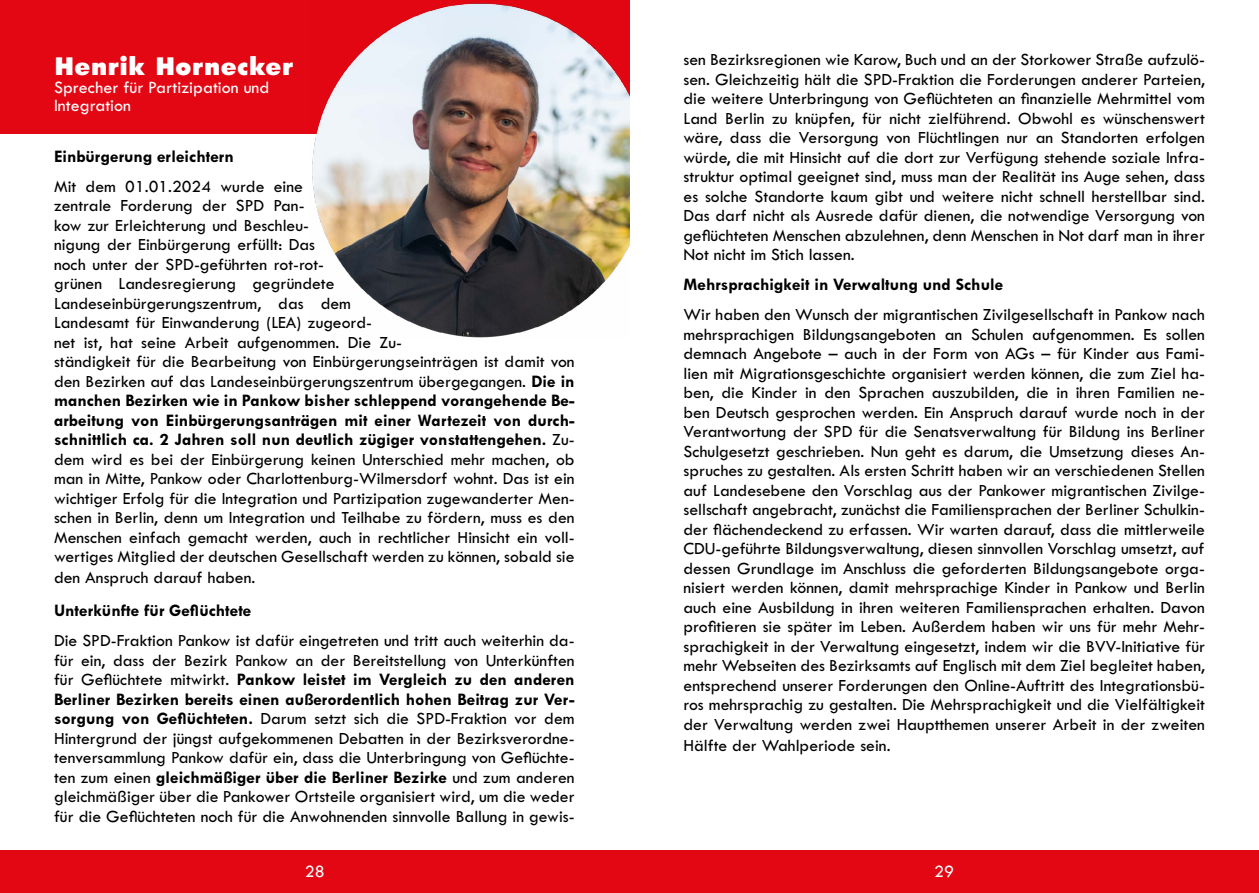
<style>
.page{position:relative;width:1259px;height:893px;background:#fff}
.page>*{position:absolute;margin:0;border:0;box-sizing:border-box;transform-origin:0 0}
.t1{font:800 27px "Tw Cen MT Std";color:#fff}
.t2{font:18px/18px "Tw Cen MT Std";color:#fff}
.t3{font:17.7px/19.5px "Tw Cen MT Std";color:#000;text-align:justify}
.t4{font:700 17.7px "Tw Cen MT Std";color:#000}
.s1{font-weight:700}
</style>
<div class="page">
<div style="left:0;top:850px;width:1259px;height:43px;background:#e30613"></div>
<div style="left:0;top:0;width:629px;height:133px;background:#e30613"></div>
<img style="left:310px;top:3px;width:319px;height:335px">
<h1 class="t1" style="left:54px;top:49px;width:241px">Henrik Hornecker</h1>
<p class="t2" style="left:54px;top:78px;width:217px">Sprecher für Partizipation und<br>Integration</p>
<p class="t4" style="left:54px;top:147px;width:181px">Einbürgerung erleichtern</p>
<p class="t3" style="left:54px;top:177px;width:522px;text-align:left">Mit dem 01.01.2024 wurde eine<br>zentrale Forderung der SPD Pan-<br>kow zur Erleichterung und Beschleu-<br>nigung der Einbürgerung erfüllt: Das<br>noch unter der SPD-geführten rot-rot-<br>grünen Landesregierung gegründete<br>Landeseinbürgerungszentrum, das dem<br>Landesamt für Einwanderung (LEA) zugeord-<br>net ist, hat seine Arbeit aufgenommen. Die Zu-<br>ständigkeit für die Bearbeitung von Einbürgerungseinträgen ist damit von den Bezirken auf das Landeseinbürgerungszentrum übergegangen. <span class="s1">Die in manchen Bezirken wie in Pankow bisher schleppend vorangehende Be&shy;arbeitung von Einbürgerungsanträgen mit einer Wartezeit von durch&shy;schnittlich ca. 2 Jahren soll nun deutlich zügiger vonstattengehen.</span> Zu&shy;dem wird es bei der Einbürgerung keinen Unterschied mehr machen, ob man in Mitte, Pankow oder Charlottenburg-Wilmersdorf wohnt. Das ist ein wichtiger Erfolg für die Integration und Partizipation zugewanderter Men&shy;schen in Berlin, denn um Integration und Teilhabe zu fördern, muss es den Menschen einfach gemacht werden, auch in rechtlicher Hinsicht ein voll&shy;wertiges Mitglied der deutschen Gesellschaft werden zu können, sobald sie</p>
<p class="t3" style="left:54px;top:568px;width:203px">den Anspruch darauf haben.</p>
<p class="t4" style="left:54px;top:601px;width:199px">Unterkünfte für Geflüchtete</p>
<p class="t3" style="left:54px;top:631px;width:522px">Die SPD-Fraktion Pankow ist dafür eingetreten und tritt auch weiterhin da&shy;für ein, dass der Bezirk Pankow an der Bereitstellung von Unterkünften für Geflüchtete mitwirkt. <span class="s1">Pankow leistet im Vergleich zu den anderen Berliner Bezirken bereits einen außerordentlich hohen Beitrag zur Ver&shy;sorgung von Geflüchteten.</span> Darum setzt sich die SPD-Fraktion vor dem Hintergrund der jüngst aufgekommenen Debatten in der Bezirksverordne&shy;tenversammlung Pankow dafür ein, dass die Unterbringung von Geflüchte&shy;ten zum einen <span class="s1">gleichmäßiger über die Berliner Bezirke</span> und zum anderen gleichmäßiger über die Pankower Ortsteile organisiert wird, um die weder für die Geflüchteten noch für die Anwohnenden sinnvolle Ballung in gewis-</p>
<p class="t3" style="left:683px;top:50px;width:523px">sen Bezirksregionen wie Karow, Buch und an der Storkower Straße aufzulö&shy;sen. Gleichzeitig hält die SPD-Fraktion die Forderungen anderer Parteien, die weitere Unterbringung von Geflüchteten an finanzielle Mehrmittel vom Land Berlin zu knüpfen, für nicht zielführend. Obwohl es wünschenswert wäre, dass die Versorgung von Flüchtlingen nur an Standorten erfolgen würde, die mit Hinsicht auf die dort zur Verfügung stehende soziale Infra&shy;struktur optimal geeignet sind, muss man der Realität ins Auge sehen, dass es solche Standorte kaum gibt und weitere nicht schnell herstellbar sind.<br>Das darf nicht als Ausrede dafür dienen, die notwendige Versorgung von geflüchteten Menschen abzulehnen, denn Menschen in Not darf man in ihrer Not nicht im Stich lassen.</p>
<p class="t4" style="left:683px;top:275px;width:321px">Mehrsprachigkeit in Verwaltung und Schule</p>
<p class="t3" style="left:683px;top:305px;width:523px">Wir haben den Wunsch der migrantischen Zivilgesellschaft in Pankow nach mehrsprachigen Bildungsangeboten an Schulen aufgenommen. Es sollen demnach Angebote – auch in der Form von AGs – für Kinder aus Fami&shy;lien mit Migrationsgeschichte organisiert werden können, die zum Ziel ha&shy;ben, die Kinder in den Sprachen auszubilden, die in ihren Familien ne&shy;ben Deutsch gesprochen werden. Ein Anspruch darauf wurde noch in der Verantwortung der SPD für die Senatsverwaltung für Bildung ins Berliner Schulgesetzt geschrieben. Nun geht es darum, die Umsetzung dieses An&shy;spruches zu gestalten. Als ersten Schritt haben wir an verschiedenen Stellen auf Landesebene den Vorschlag aus der Pankower migrantischen Zivilge&shy;sellschaft angebracht, zunächst die Familiensprachen der Berliner Schulkin&shy;der flächendeckend zu erfassen. Wir warten darauf, dass die mittlerweile CDU-geführte Bildungsverwaltung, diesen sinnvollen Vorschlag umsetzt, auf dessen Grundlage im Anschluss die geforderten Bildungsangebote orga&shy;nisiert werden können, damit mehrsprachige Kinder in Pankow und Berlin auch eine Ausbildung in ihren weiteren Familiensprachen erhalten. Davon profitieren sie später im Leben. Außerdem haben wir uns für mehr Mehr&shy;sprachigkeit in der Verwaltung eingesetzt, indem wir die BVV-Initiative für mehr Webseiten des Bezirksamts auf Englisch mit dem Ziel begleitet haben, entsprechend unserer Forderungen den Online-Auftritt des Integrationsbü&shy;ros mehrsprachig zu gestalten. Die Mehrsprachigkeit und die Vielfältigkeit der Verwaltung werden zwei Hauptthemen unserer Arbeit in der zweiten</p>
<p class="t3" style="left:683px;top:736px;width:209px">Hälfte der Wahlperiode sein.</p>
<p class="t2" style="left:305px;top:863px;width:21px">28</p>
<p class="t2" style="left:934px;top:863px;width:21px">29</p>
</div>
